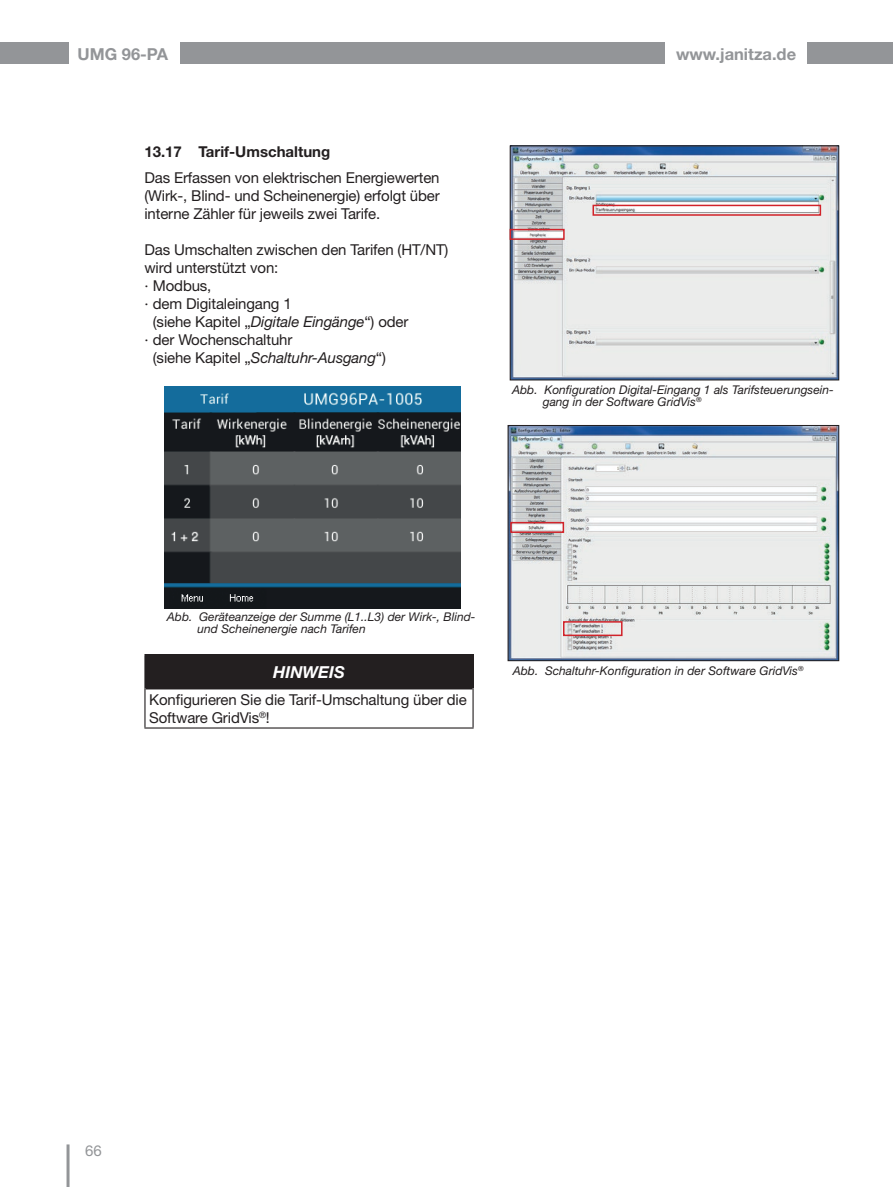
<style>
.page{position:relative;width:893px;height:1187px;background:#fff}
.page>*{position:absolute;margin:0;border:0;box-sizing:border-box;transform-origin:0 0}
.t1{font:700 16.5px "Helvetica Neue LT";color:#939598}
.t2{font:italic 700 16.5px "Helvetica Neue LT";color:#fff}
.t3{font:15px/18px "Helvetica Neue LT";letter-spacing:-.01em;color:#231f20;text-align:justify}
.t4{font:italic 15px "Helvetica Neue LT";letter-spacing:-.01em;color:#231f20}
.t5{font:700 15px "Helvetica Neue LT";color:#231f20}
.t6{font:15px "Helvetica Neue LT";color:#939598}
.t7{font:italic 12px/12px "Helvetica Neue LT";color:#231f20}
.s1{font-style:italic}
.s2{font-style:normal}
</style>
<div class="page">
<div style="left:0;top:43px;width:68px;height:21px;background:#939598"></div>
<hr style="left:67px;top:1144px;width:3px;height:42px;background:#939598">
<div style="left:180px;top:43px;width:484px;height:21px;background:#939598"></div>
<div style="left:808px;top:43px;width:85px;height:21px;background:#939598"></div>
<img style="left:165px;top:386px;width:296px;height:222px">
<img style="left:512px;top:148px;width:325px;height:230px">
<div style="left:510px;top:146px;width:329px;height:234px;border:1px solid #231f20"></div>
<div style="left:510px;top:229px;width:55px;height:11px;border:2px solid #d1232a"></div>
<div style="left:592px;top:205px;width:229px;height:11px;border:2px solid #d1232a"></div>
<img style="left:510px;top:427px;width:327px;height:232px">
<div style="left:508px;top:425px;width:331px;height:236px;border:1px solid #231f20"></div>
<div style="left:563px;top:621px;width:59px;height:15px;border:2px solid #d1232a"></div>
<div style="left:510px;top:522px;width:54px;height:11px;border:2px solid #d1232a"></div>
<div style="left:145px;top:654px;width:328px;height:34px;background:#231f20"></div>
<hr style="left:144px;top:688px;width:2px;height:39px;background:#231f20">
<hr style="left:472px;top:688px;width:2px;height:39px;background:#231f20">
<hr style="left:144px;top:727px;width:330px;height:1px;background:#231f20">
<hr style="left:144px;top:654px;width:330px;height:1px;background:#231f20">
<hr style="left:144px;top:655px;width:2px;height:33px;background:#231f20">
<hr style="left:472px;top:655px;width:2px;height:33px;background:#231f20">
<hr style="left:146px;top:688px;width:326px;height:1px;background:#231f20">
<p class="t1" style="left:78px;top:44px;width:92px">UMG 96-PA</p>
<p class="t1" style="left:676px;top:44px;width:122px">www.janitza.de</p>
<p class="t5" style="left:144px;top:142px;width:187px">13.17 Tarif-Umschaltung</p>
<p class="t3" style="left:144px;top:169px;width:297px">Das Erfassen von elektrischen Energiewerten (Wirk-, Blind- und Scheinenergie) erfolgt über interne Zähler für jeweils zwei Tarife.</p>
<p class="t3" style="left:144px;top:241px;width:305px">Das Umschalten zwischen den Tarifen (HT/NT)</p>
<p class="t3" style="left:144px;top:259px;width:135px">wird unterstützt von:</p>
<p class="t3" style="left:144px;top:277px;width:69px">· Modbus,</p>
<p class="t3" style="left:144px;top:295px;width:149px">· dem Digitaleingang 1</p>
<p class="t3" style="left:153px;top:313px;width:257px">(siehe Kapitel „<span class="s1">Digitale Eingänge</span>“) oder</p>
<p class="t3" style="left:144px;top:331px;width:150px">· der Wochenschaltuhr</p>
<p class="t4" style="left:153px;top:349px;width:235px"><span class="s2">(siehe Kapitel „</span>Schaltuhr-Ausgang<span class="s2">“)</span></p>
<p class="t7" style="left:543px;top:383px;width:292px;text-indent:-23px">Abb. Konfiguration Digital-Eingang 1 als Tarifsteuerungsein&shy;gang in der Software GridVis<sup>®</sup></p>
<p class="t7" style="left:198px;top:610px;width:279px;text-indent:-23px">Abb. Geräteanzeige der Summe (L1..L3) der Wirk-, Blind&shy;und Scheinenergie nach Tarifen</p>
<p class="t2" style="left:273px;top:662px;width:73px">HINWEIS</p>
<p class="t3" style="left:149px;top:690px;width:319px">Konfigurieren Sie die Tarif-Umschaltung über die<br>Software GridVis<sup>®</sup>!</p>
<p class="t7" style="left:521px;top:664px;width:284px">Abb. Schaltuhr-Konfiguration in der Software GridVis<sup>®</sup></p>
<p class="t6" style="left:85px;top:1141px;width:18px">66</p>
</div>
